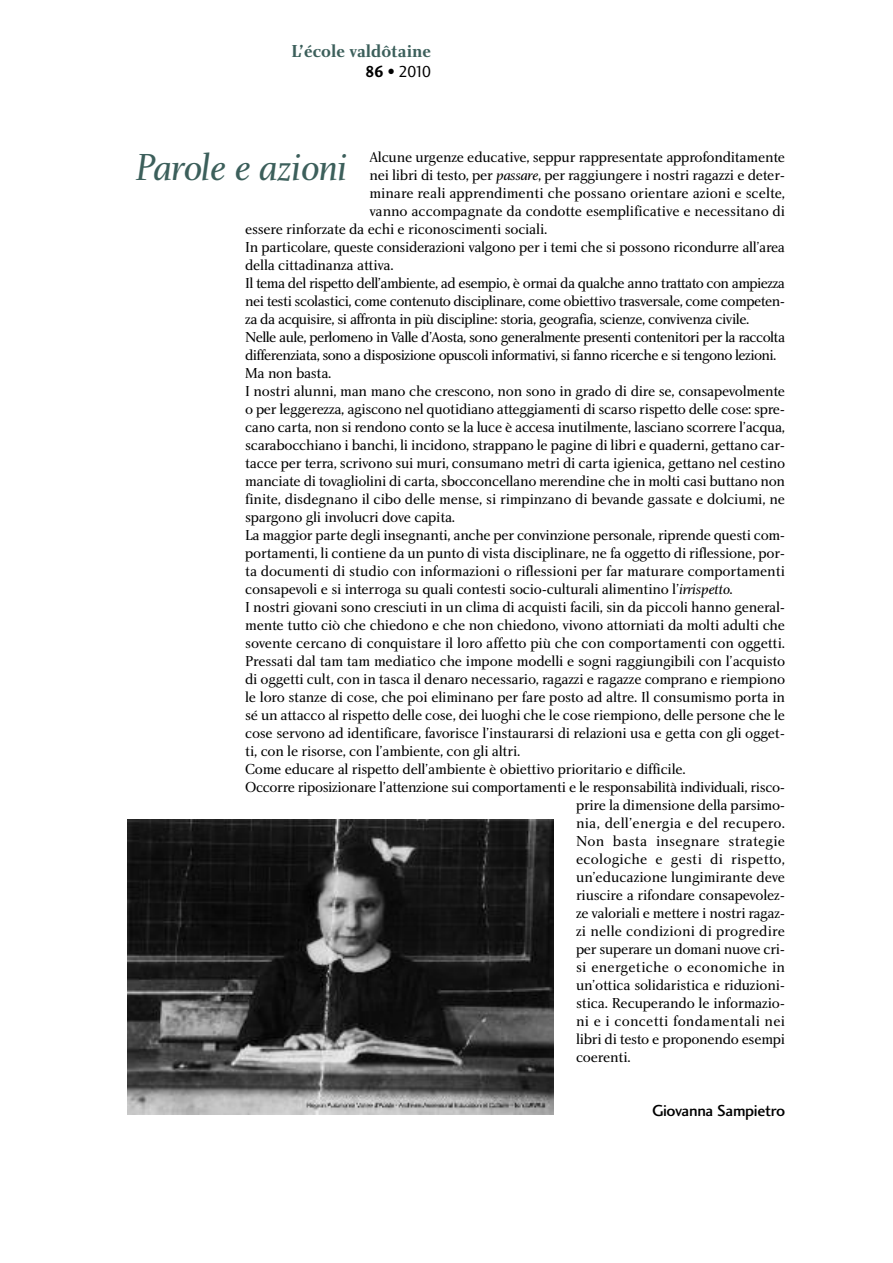
<style>
.page{position:relative;width:893px;height:1263px;background:#fff}
.page>*{position:absolute;margin:0;border:0;box-sizing:border-box;transform-origin:0 0}
.t1{font:39px "Charlotte Book Italic Plain";letter-spacing:-.015em;color:#3c5f5b}
.t2{font:18px "Charlotte Bold Plain";color:#3c5f5b;scale:.95 1}
.t3{font:16.5px "Charlotte Sans Medium Plain";letter-spacing:-.02em;color:#000}
.t4{font:16.5px "Charlotte Sans Book Plain";color:#000;scale:.95 1}
.t5{font:15px "Charlotte Book Plain";letter-spacing:-.02em;color:#000}
.t6{font:15px "Charlotte Book Plain";letter-spacing:-.04em;color:#000}
.t7{font:15px "Charlotte Book Plain";letter-spacing:.01em;color:#000}
.t8{font:15px "Charlotte Book Plain";letter-spacing:-.045em;color:#000}
.s1{font-family:"Charlotte Sans Bold Plain"}
.s2{font-family:"Charlotte Book Italic Plain"}
</style>
<div class="page">
<img style="left:128px;top:819px;width:425px;height:295px">
<p class="t2" style="left:292px;top:44px;width:149px">L’école valdôtaine</p>
<p class="t4" style="left:365px;top:66px;width:71px"><span class="s1">86</span> • 2010</p>
<p class="t5" style="left:369px;top:151px;width:417px">Alcune urgenze educative, seppur rappresentate approfonditamente</p>
<p class="t5" style="left:369px;top:169px;width:417px">nei libri di testo, per <span class="s2">passare</span>, per raggiungere i nostri ragazzi e deter-</p>
<p class="t5" style="left:369px;top:187px;width:417px">minare reali apprendimenti che possano orientare azioni e scelte,</p>
<p class="t5" style="left:369px;top:205px;width:417px">vanno accompagnate da condotte esemplificative e necessitano di</p>
<p class="t5" style="left:245px;top:223px;width:304px">essere rinforzate da echi e riconoscimenti sociali.</p>
<p class="t5" style="left:245px;top:241px;width:541px">In particolare, queste considerazioni valgono per i temi che si possono ricondurre all’area</p>
<p class="t5" style="left:245px;top:259px;width:150px">della cittadinanza attiva.</p>
<p class="t8" style="left:245px;top:277px;width:541px">Il tema del rispetto dell’ambiente, ad esempio, è ormai da qualche anno trattato con ampiezza</p>
<p class="t5" style="left:245px;top:295px;width:541px">nei testi scolastici, come contenuto disciplinare, come obiettivo trasversale, come competen-</p>
<p class="t5" style="left:245px;top:313px;width:506px">za da acquisire, si affronta in più discipline: storia, geografia, scienze, convivenza civile.</p>
<p class="t6" style="left:245px;top:331px;width:541px">Nelle aule, perlomeno in Valle d’Aosta, sono generalmente presenti contenitori per la raccolta</p>
<p class="t6" style="left:245px;top:349px;width:533px">differenziata, sono a disposizione opuscoli informativi, si fanno ricerche e si tengono lezioni.</p>
<p class="t5" style="left:245px;top:367px;width:88px">Ma non basta.</p>
<p class="t5" style="left:245px;top:385px;width:541px">I nostri alunni, man mano che crescono, non sono in grado di dire se, consapevolmente</p>
<p class="t5" style="left:245px;top:403px;width:541px">o per leggerezza, agiscono nel quotidiano atteggiamenti di scarso rispetto delle cose: spre-</p>
<p class="t5" style="left:245px;top:421px;width:542px">cano carta, non si rendono conto se la luce è accesa inutilmente, lasciano scorrere l’acqua,</p>
<p class="t5" style="left:245px;top:439px;width:541px">scarabocchiano i banchi, li incidono, strappano le pagine di libri e quaderni, gettano car-</p>
<p class="t5" style="left:245px;top:457px;width:541px">tacce per terra, scrivono sui muri, consumano metri di carta igienica, gettano nel cestino</p>
<p class="t5" style="left:245px;top:475px;width:541px">manciate di tovagliolini di carta, sbocconcellano merendine che in molti casi buttano non</p>
<p class="t5" style="left:245px;top:493px;width:541px">finite, disdegnano il cibo delle mense, si rimpinzano di bevande gassate e dolciumi, ne</p>
<p class="t5" style="left:245px;top:511px;width:212px">spargono gli involucri dove capita.</p>
<p class="t5" style="left:245px;top:529px;width:541px">La maggior parte degli insegnanti, anche per convinzione personale, riprende questi com-</p>
<p class="t5" style="left:245px;top:547px;width:541px">portamenti, li contiene da un punto di vista disciplinare, ne fa oggetto di riflessione, por-</p>
<p class="t5" style="left:245px;top:565px;width:541px">ta documenti di studio con informazioni o riflessioni per far maturare comportamenti</p>
<p class="t5" style="left:245px;top:583px;width:489px">consapevoli e si interroga su quali contesti socio-culturali alimentino l’<span class="s2">irrispetto</span>.</p>
<p class="t5" style="left:245px;top:601px;width:541px">I nostri giovani sono cresciuti in un clima di acquisti facili, sin da piccoli hanno general-</p>
<p class="t5" style="left:245px;top:619px;width:541px">mente tutto ciò che chiedono e che non chiedono, vivono attorniati da molti adulti che</p>
<p class="t5" style="left:245px;top:637px;width:541px">sovente cercano di conquistare il loro affetto più che con comportamenti con oggetti.</p>
<p class="t5" style="left:245px;top:655px;width:541px">Pressati dal tam tam mediatico che impone modelli e sogni raggiungibili con l’acquisto</p>
<p class="t5" style="left:245px;top:673px;width:541px">di oggetti cult, con in tasca il denaro necessario, ragazzi e ragazze comprano e riempiono</p>
<p class="t5" style="left:245px;top:691px;width:541px">le loro stanze di cose, che poi eliminano per fare posto ad altre. Il consumismo porta in</p>
<p class="t5" style="left:245px;top:709px;width:541px">sé un attacco al rispetto delle cose, dei luoghi che le cose riempiono, delle persone che le</p>
<p class="t5" style="left:245px;top:727px;width:541px">cose servono ad identificare, favorisce l’instaurarsi di relazioni usa e getta con gli ogget-</p>
<p class="t5" style="left:245px;top:745px;width:277px">ti, con le risorse, con l’ambiente, con gli altri.</p>
<p class="t5" style="left:245px;top:763px;width:442px">Come educare al rispetto dell’ambiente è obiettivo prioritario e difficile.</p>
<p class="t5" style="left:245px;top:781px;width:541px">Occorre riposizionare l’attenzione sui comportamenti e le responsabilità individuali, risco-</p>
<p class="t5" style="left:576px;top:799px;width:211px">prire la dimensione della parsimo-</p>
<p class="t7" style="left:576px;top:817px;width:211px">nia, dell’energia e del recupero.</p>
<p class="t7" style="left:576px;top:835px;width:211px">Non basta insegnare strategie</p>
<p class="t7" style="left:576px;top:853px;width:211px">ecologiche e gesti di rispetto,</p>
<p class="t5" style="left:576px;top:871px;width:211px">un’educazione lungimirante deve</p>
<p class="t5" style="left:576px;top:889px;width:211px">riuscire a rifondare consapevolez-</p>
<p class="t5" style="left:576px;top:907px;width:211px">ze valoriali e mettere i nostri ragaz-</p>
<p class="t7" style="left:576px;top:925px;width:211px">zi nelle condizioni di progredire</p>
<p class="t5" style="left:576px;top:943px;width:211px">per superare un domani nuove cri-</p>
<p class="t7" style="left:576px;top:961px;width:211px">si energetiche o economiche in</p>
<p class="t5" style="left:576px;top:979px;width:211px">un’ottica solidaristica e riduzioni-</p>
<p class="t5" style="left:576px;top:997px;width:211px">stica. Recuperando le informazio-</p>
<p class="t7" style="left:576px;top:1015px;width:211px">ni e i concetti fondamentali nei</p>
<p class="t5" style="left:576px;top:1033px;width:211px">libri di testo e proponendo esempi</p>
<p class="t5" style="left:576px;top:1051px;width:56px">coerenti.</p>
<h1 class="t1" style="left:135px;top:153px;width:214px">Parole e azioni</h1>
<p class="t3" style="left:652px;top:1104px;width:135px">Giovanna Sampietro</p>
</div>
